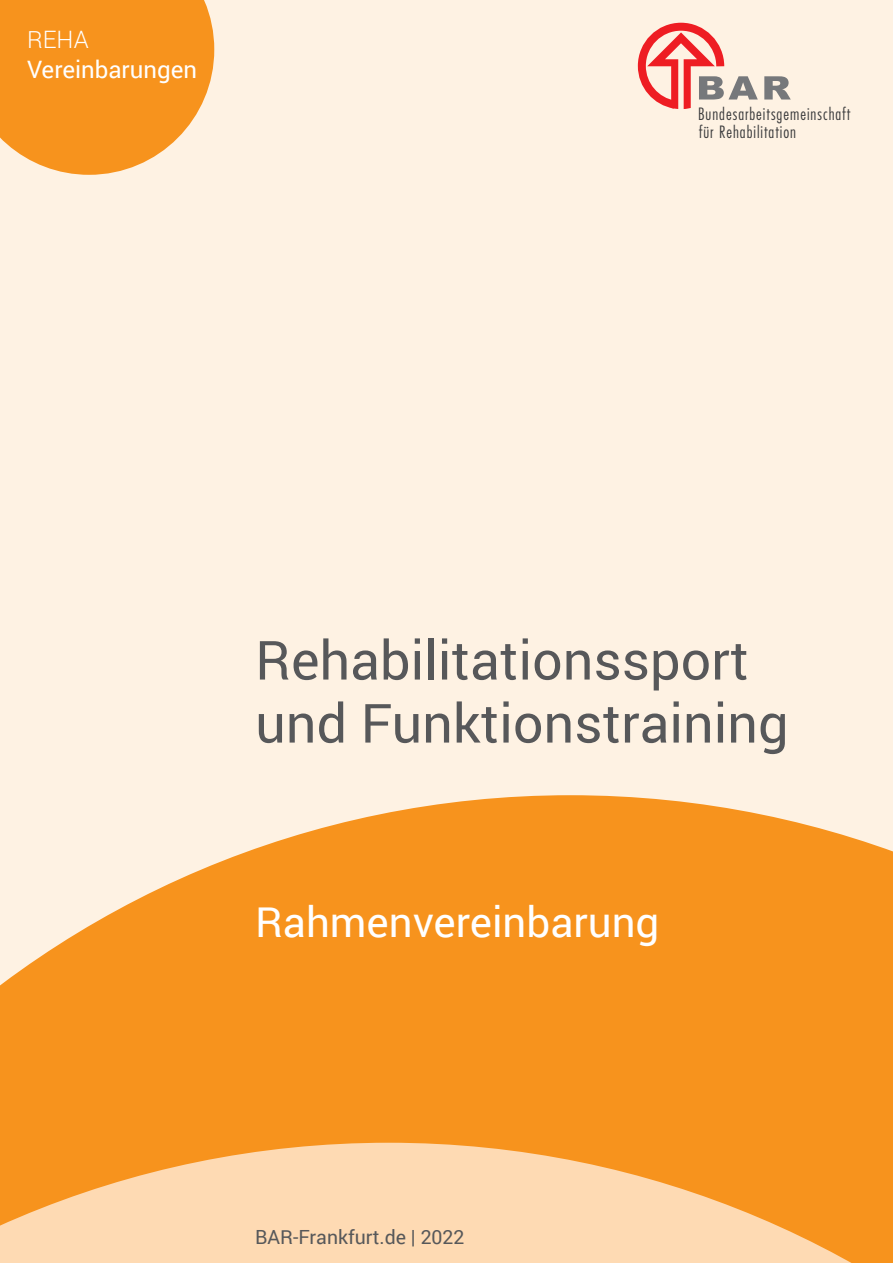
<style>
.page{position:relative;width:893px;height:1263px;background:#fef2e3}
.page>*{position:absolute;margin:0;border:0;box-sizing:border-box;transform-origin:0 0}
.t1{font:54px/63px "Roboto";color:#57585a}
.t2{font:42px "Roboto";color:#fff}
.Kategorie{font:24px/30px "Roboto";color:#fff}
.t3{font:19.5px "Roboto";color:#57585a}
.t4{font:300 condensed 16.65px/18.1px "Futura";letter-spacing:.06em;color:#3e3e3f}
.s1{font-weight:300}
</style>
<div class="page">
<svg style="left:0;top:795px;width:893px;height:348px;background:#f79f37"></svg>
<svg style="left:0;top:1143px;width:893px;height:120px;background:#fbc384"></svg>
<svg style="left:764px;top:76px;width:27px;height:24px"></svg>
<svg style="left:638px;top:23px;width:120px;height:86px"></svg>
<svg style="left:0;top:0;width:214px;height:175px;background:#f79e35"></svg>
<p class="Kategorie" style="left:27px;top:23px;width:172px"><span class="s1">REHA<br></span>Vereinbarungen</p>
<p class="t4" style="left:698px;top:104px;width:154px">Bundesarbeitsgemeinschaft für Rehabilitation</p>
<p class="t1" style="left:255px;top:627px;width:535px">Rehabilitationssport und Funktionstraining</p>
<p class="t2" style="left:255px;top:892px;width:406px">Rahmenvereinbarung</p>
<p class="t3" style="left:255px;top:1224px;width:211px">BAR-Frankfurt.de | 2022</p>
</div>
